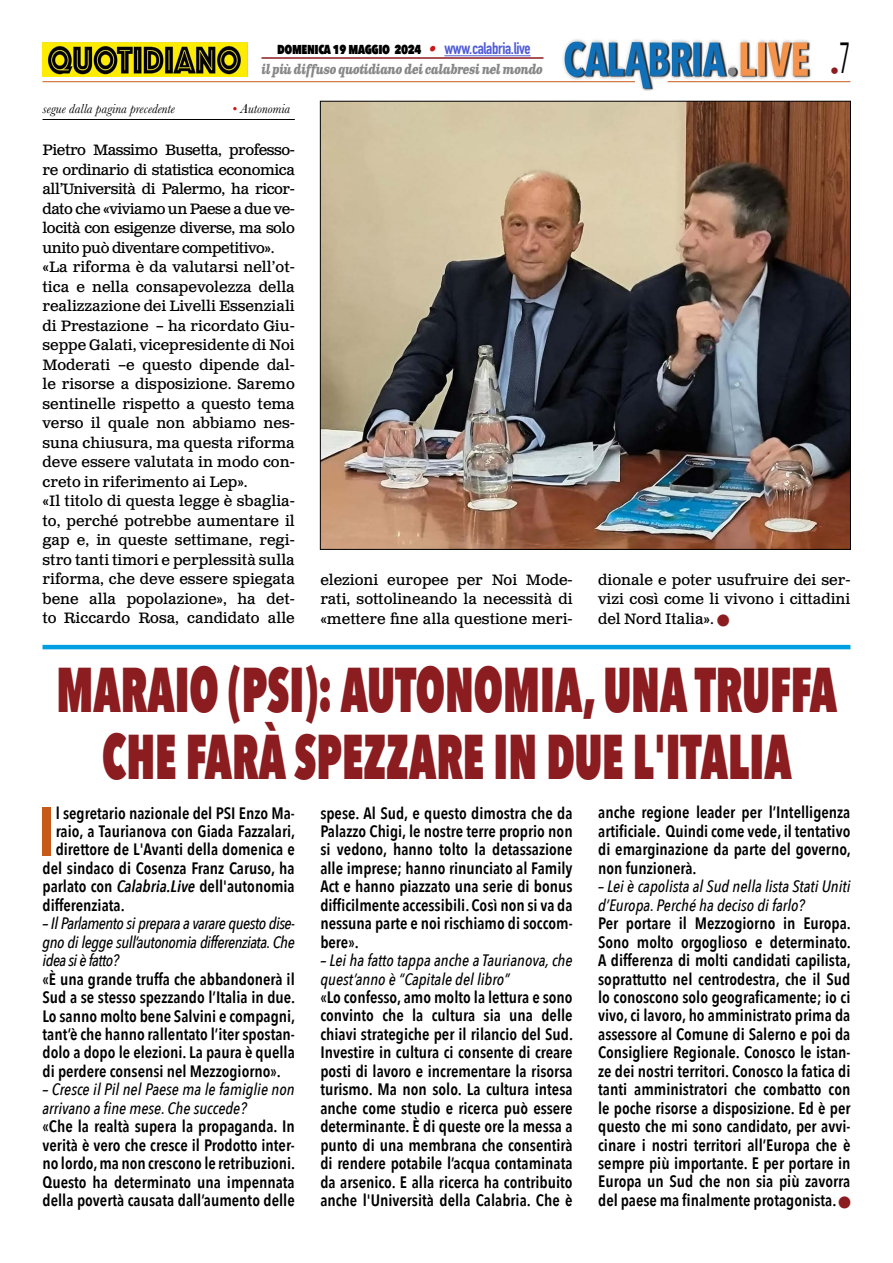
<style>
.page{position:relative;width:893px;height:1263px;background:#fff}
.page>*{position:absolute;margin:0;border:0;box-sizing:border-box;transform-origin:0 0}
.t1{font:600 68.55px "Avenir Next Condensed";color:#c85a19}
.t2{font:800 63px/67.5px "Avenir Next Condensed";color:#8b1c1f;text-align:center;scale:.73 1}
.t3{font:18px "Avenir Next Condensed";color:#8b1c1f}
.t4{font:600 16.5px/18.5px "Avenir Next Condensed";color:#000;text-align:justify}
.t5{font:italic 500 16.5px/18.5px "Avenir Next Condensed";color:#000}
.t6{font:15px/19.5px "Clarendon Text Pro";color:#000;text-align:justify}
.t7{font:800 15px "Avenir Next Condensed";letter-spacing:-.03em;color:#000;scale:.9 1}
.t8{font:italic 700 13.5px "Clarendon Text Pro";letter-spacing:-.05em;color:#878787;scale:.79 1}
.t9{font:italic 13.5px "Baskerville";color:#000}
.s1{font-family:"Clarendon Text Pro";font-weight:700;font-style:italic;color:#ca181a}
.s2{font-family:"DIN Condensed";font-weight:700;font-size:16.5px;color:#4f5cd6}
.s3{color:#ca181a}
.s4{color:#8b1c1f}
.s5{font-style:italic}
</style>
<div class="page">
<img style="left:563px;top:39px;width:248px;height:51px">
<hr style="left:43px;top:81px;width:592px;height:1px;background:#c85a19">
<hr style="left:668px;top:81px;width:182px;height:1px;background:#c85a19">
<hr style="left:444px;top:55px;width:87px;height:1px;background:#4f5cd6">
<hr style="left:261px;top:57px;width:282px;height:2px;background:#8b1c1f">
<img style="left:43px;top:42px;width:204px;height:35px">
<hr style="left:43px;top:119px;width:252px;height:1px;background:#000">
<hr style="left:43px;top:645px;width:807px;height:4px;background:#009fe3">
<img style="left:322px;top:103px;width:527px;height:445px">
<p class="t7" style="left:277px;top:39px;width:283px">domenica 19 maggio 2024 <span class="s1">•</span> <span class="s2">www.calabria.live</span></p>
<p class="t8" style="left:261px;top:61px;width:358px">il più diffuso quotidiano dei calabresi nel mondo</p>
<p class="t9" style="left:43px;top:100px;width:134px">segue dalla pagina precedente</p>
<p class="t9" style="left:232px;top:100px;width:59px"><span class="s3">•</span> Autonomia</p>
<p class="t3" style="left:830px;top:55px;width:22px">•<sup>7</sup></p>
<p class="t6" style="left:43px;top:141px;width:254px;text-align:left">Pietro Massimo Busetta, professo&shy;re ordinario di statistica economica all’Università di Palermo, ha ricor&shy;dato che «viviamo un Paese a due ve&shy;locità con esigenze diverse, ma solo unito può diventare competitivo». «La riforma è da valutarsi nell’ot&shy;tica e nella consapevolezza della realizzazione dei Livelli Essenziali di Prestazione – ha ricordato Giu&shy;seppe Galati, vicepresidente di Noi Moderati –e questo dipende dal&shy;le risorse a disposizione. Saremo sentinelle rispetto a questo tema verso il quale non abbiamo nes&shy;suna chiusura, ma questa riforma deve essere valutata in modo con&shy;creto in riferimento ai Lep».<br>«Il titolo di questa legge è sbaglia&shy;to, perché potrebbe aumentare il gap e, in queste settimane, regi&shy;stro tanti timori e perplessità sulla riforma, che deve essere spiegata bene alla popolazione», ha det&shy;to Riccardo Rosa, candidato alle</p>
<p class="t6" style="left:320px;top:570px;width:254px">elezioni europee per Noi Mode&shy;rati, sottolineando la necessità di «mettere fine alla questione meri-</p>
<p class="t6" style="left:598px;top:570px;width:254px">dionale e poter usufruire dei ser&shy;vizi così come li vivono i cittadini del Nord Italia». <span class="s4">■</span></p>
<h2 class="t2" style="left:57px;top:655px;width:1071px">MARAIO (PSI): AUTONOMIA, UNA TRUFFA<br>CHE FARÀ SPEZZARE IN DUE L'ITALIA</h2>
<h1 class="t1" style="left:38px;top:772px;width:20px">I</h1>
<p class="t4" style="left:56px;top:803px;width:241px">l segretario nazionale del PSI Enzo Ma-</p>
<p class="t4" style="left:56px;top:821px;width:241px">raio, a Taurianova con Giada Fazzalari,</p>
<p class="t4" style="left:56px;top:840px;width:241px">direttore de L'Avanti della domenica e</p>
<p class="t4" style="left:43px;top:858px;width:254px">del sindaco di Cosenza Franz Caruso, ha</p>
<p class="t4" style="left:43px;top:877px;width:254px">parlato con <span class="s5">Calabria.Live</span> dell'autonomia</p>
<p class="t4" style="left:43px;top:895px;width:84px">differenziata.</p>
<p class="t5" style="left:43px;top:914px;width:254px;text-align:justify">– Il Parlamento si prepara a varare questo dise&shy;gno di legge sull’autonomia differenziata. Che idea si è fatto?</p>
<p class="t4" style="left:43px;top:969px;width:254px">«È una grande truffa che abbandonerà il Sud a se stesso spezzando l’Italia in due.<br>Lo sanno molto bene Salvini e compagni, tant’è che hanno rallentato l’iter spostan&shy;dolo a dopo le elezioni. La paura è quella di perdere consensi nel Mezzogiorno».</p>
<p class="t5" style="left:43px;top:1080px;width:254px">– Cresce il Pil nel Paese ma le famiglie non arrivano a fine mese. Che succede?</p>
<p class="t4" style="left:43px;top:1117px;width:254px">«Che la realtà supera la propaganda. In verità è vero che cresce il Prodotto inter&shy;no lordo, ma non crescono le retribuzioni.<br>Questo ha determinato una impennata della povertà causata dall’aumento delle</p>
<p class="t4" style="left:320px;top:803px;width:254px">spese. Al Sud, e questo dimostra che da Palazzo Chigi, le nostre terre proprio non si vedono, hanno tolto la detassazione alle imprese; hanno rinunciato al Family Act e hanno piazzato una serie di bonus difficilmente accessibili. Così non si va da nessuna parte e noi rischiamo di soccom&shy;bere».</p>
<p class="t5" style="left:320px;top:951px;width:254px">– Lei ha fatto tappa anche a Taurianova, che quest’anno è “Capitale del libro”</p>
<p class="t4" style="left:320px;top:987px;width:254px">«Lo confesso, amo molto la lettura e sono convinto che la cultura sia una delle chiavi strategiche per il rilancio del Sud.<br>Investire in cultura ci consente di creare posti di lavoro e incrementare la risorsa turismo. Ma non solo. La cultura intesa anche come studio e ricerca può essere determinante. È di queste ore la messa a punto di una membrana che consentirà di rendere potabile l’acqua contaminata da arsenico. E alla ricerca ha contribuito anche l'Università della Calabria. Che è</p>
<p class="t4" style="left:598px;top:803px;width:254px">anche regione leader per l’Intelligenza artificiale. Quindi come vede, il tentativo di emarginazione da parte del governo, non funzionerà.</p>
<p class="t5" style="left:598px;top:877px;width:254px">– Lei è capolista al Sud nella lista Stati Uniti d’Europa. Perché ha deciso di farlo?</p>
<p class="t4" style="left:598px;top:914px;width:254px">Per portare il Mezzogiorno in Europa.<br>Sono molto orgoglioso e determinato.<br>A differenza di molti candidati capilista, soprattutto nel centrodestra, che il Sud lo conoscono solo geograficamente; io ci vivo, ci lavoro, ho amministrato prima da assessore al Comune di Salerno e poi da Consigliere Regionale. Conosco le istan&shy;ze dei nostri territori. Conosco la fatica di tanti amministratori che combatto con le poche risorse a disposizione. Ed è per questo che mi sono candidato, per avvi&shy;cinare i nostri territori all’Europa che è sempre più importante. E per portare in Europa un Sud che non sia più zavorra del paese ma finalmente protagonista. <span class="s4">■</span></p>
</div>
